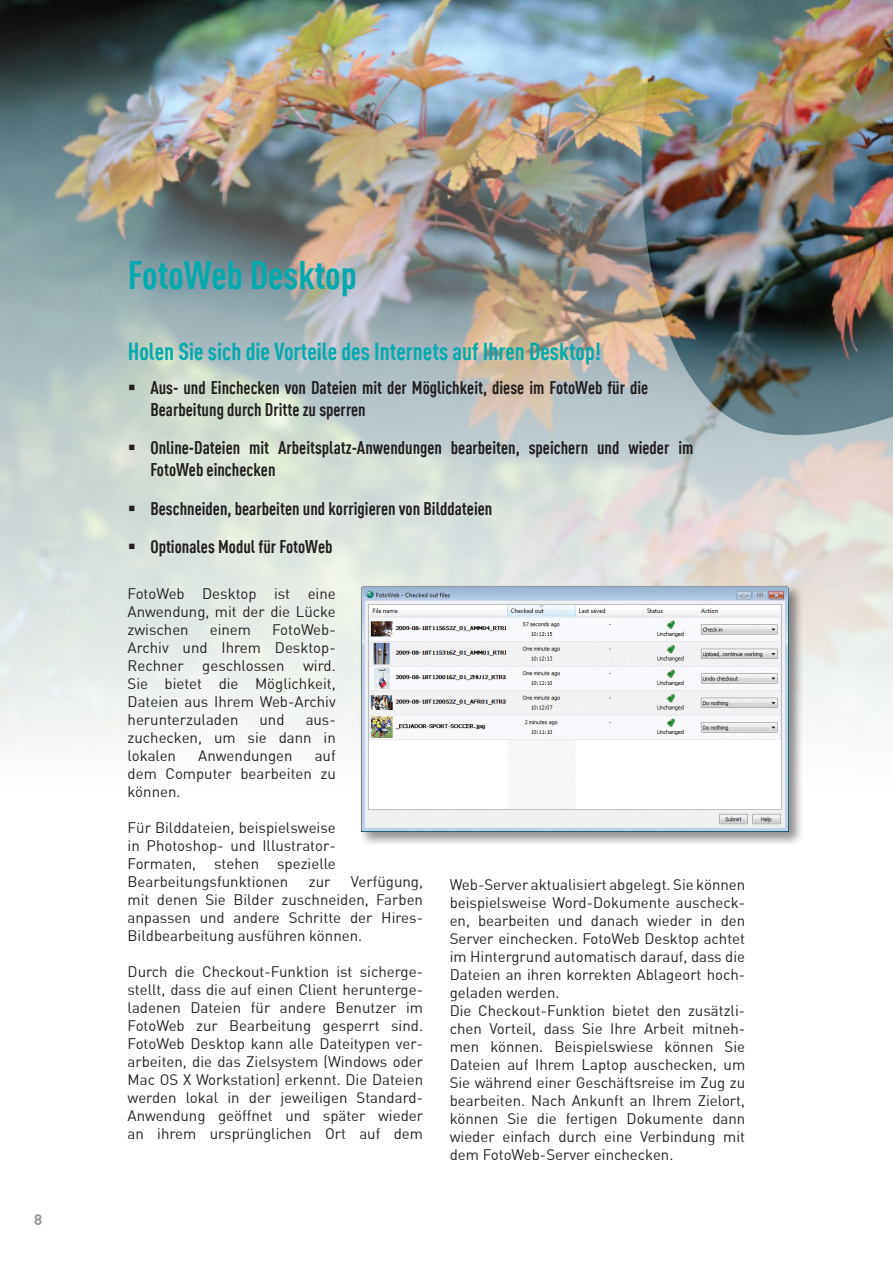
<style>
.page{position:relative;width:893px;height:1263px;background:#fff}
.page>*{position:absolute;margin:0;border:0;box-sizing:border-box;transform-origin:0 0}
.Main_title{font:700 39px "Foto Ware DIN Cond";color:#00aaad}
.Heading{font:700 24px "Foto Ware DIN Cond";color:#00aaad}
.bullet{font:700 18px/21.6px "Foto Ware DIN Cond";color:#231f20}
.Brødtekst{font:15px/18px "Foto Ware DIN";color:#231f20;text-align:justify}
.t1{font:15px "Foto Ware DIN Bold";color:#939598}
</style>
<div class="page">
<img style="left:0;top:0;width:893px;height:744px">
<div style="left:357px;top:582px;width:446px;height:263px;background:#231f20;opacity:.5"></div>
<img style="left:361px;top:587px;width:428px;height:245px">
<svg style="left:129px;top:385px;width:6px;height:5px"></svg>
<svg style="left:129px;top:445px;width:6px;height:5px"></svg>
<svg style="left:129px;top:505px;width:6px;height:6px"></svg>
<svg style="left:129px;top:544px;width:6px;height:5px"></svg>
<p class="t1" style="left:34px;top:1210px;width:10px">8</p>
<p class="Main_title" style="left:128px;top:251px;width:230px">FotoWeb Desktop</p>
<p class="Heading" style="left:128px;top:337px;width:475px">Holen Sie sich die Vorteile des Internets auf Ihren Desktop!</p>
<p class="bullet" style="left:150px;top:376px;width:500px">Aus- und Einchecken von Dateien mit der Möglichkeit, diese im FotoWeb für die<br>Bearbeitung durch Dritte zu sperren</p>
<p class="bullet" style="left:150px;top:437px;width:545px">Online-Dateien mit Arbeitsplatz-Anwendungen bearbeiten, speichern und wieder im<br>FotoWeb einchecken</p>
<p class="bullet" style="left:150px;top:497px;width:343px">Beschneiden, bearbeiten und korrigieren von Bilddateien</p>
<p class="bullet" style="left:150px;top:535px;width:184px">Optionales Modul für FotoWeb</p>
<p class="Brødtekst" style="left:128px;top:585px;width:210px">FotoWeb Desktop ist eine Anwendung, mit der die Lücke zwischen</p>
<p class="Brødtekst" style="left:210px;top:621px;width:43px">einem</p>
<p class="Brødtekst" style="left:128px;top:621px;width:210px;text-indent:145px">FotoWeb-Archiv und Ihrem Desktop-Rechner geschlossen wird.<br>Sie bietet die Möglichkeit, Dateien aus Ihrem Web-Archiv herunterzuladen</p>
<p class="Brødtekst" style="left:260px;top:711px;width:27px">und</p>
<p class="Brødtekst" style="left:128px;top:711px;width:210px;text-indent:178px">aus&shy;zuchecken, um sie dann in lokalen</p>
<p class="Brødtekst" style="left:128px;top:747px;width:210px;text-indent:187px">auf dem Computer bearbeiten zu können.</p>
<p class="Brødtekst" style="left:128px;top:819px;width:210px">Für Bilddateien, beispielsweise in Photoshop- und Illustrator-Formaten, stehen spezielle Bearbeitungsfunktionen</p>
<p class="Brødtekst" style="left:198px;top:747px;width:96px">Anwendungen</p>
<p class="Brødtekst" style="left:128px;top:873px;width:297px;text-indent:223px">Verfügung, mit denen Sie Bilder zuschneiden, Farben anpassen und andere Schritte der Hires-Bildbearbeitung ausführen können.</p>
<p class="Brødtekst" style="left:128px;top:963px;width:297px">Durch die Checkout-Funktion ist sicherge&shy;stellt, dass die auf einen Client herunterge&shy;ladenen Dateien für andere Benutzer im FotoWeb zur Bearbeitung gesperrt sind.<br>FotoWeb Desktop kann alle Dateitypen ver&shy;arbeiten, die das Zielsystem (Windows oder Mac OS X Workstation) erkennt. Die Dateien werden lokal in der jeweiligen Standard-Anwendung geöffnet und später wieder an ihrem ursprünglichen Ort auf dem</p>
<p class="Brødtekst" style="left:309px;top:873px;width:23px">zur</p>
<p class="Brødtekst" style="left:450px;top:875px;width:297px">Web-Server aktualisiert abgelegt. Sie können beispielsweise Word-Dokumente auscheck&shy;en, bearbeiten und danach wieder in den Server einchecken. FotoWeb Desktop achtet im Hintergrund automatisch darauf, dass die Dateien an ihren korrekten Ablageort hoch&shy;geladen werden.</p>
<p class="Brødtekst" style="left:450px;top:1001px;width:297px">Die Checkout-Funktion bietet den zusätzli&shy;chen Vorteil, dass Sie Ihre Arbeit mitneh&shy;men können. Beispielswiese können Sie Dateien auf Ihrem Laptop auschecken, um Sie während einer Geschäftsreise im Zug zu bearbeiten. Nach Ankunft an Ihrem Zielort, können Sie die fertigen Dokumente dann wieder einfach durch eine Verbindung mit dem FotoWeb-Server einchecken.</p>
</div>
